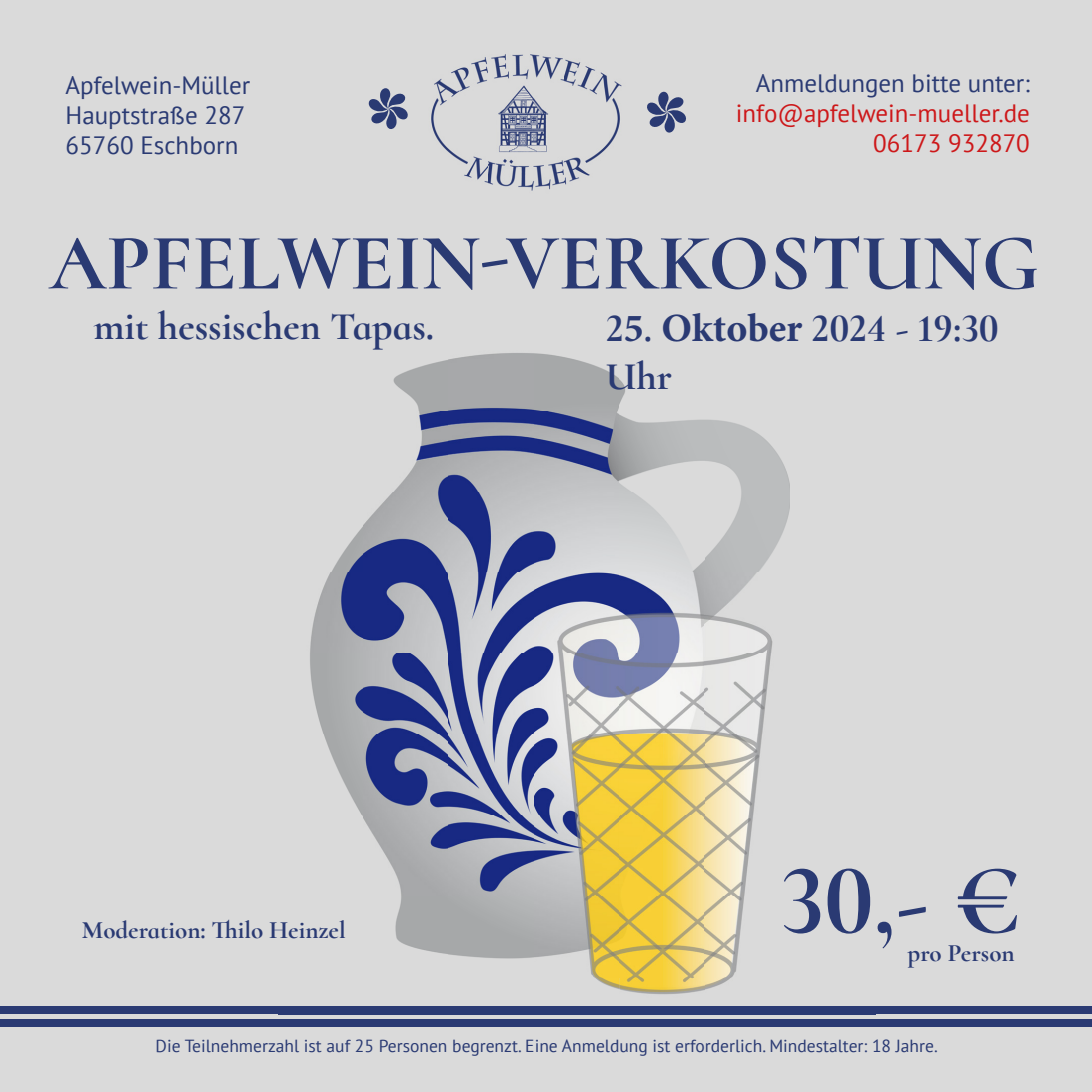
<style>
.page{position:relative;width:1092px;height:1092px;background:#fff}
.page>*{position:absolute;margin:0;border:0;box-sizing:border-box;transform-origin:0 0}
.t1{font:700 100px "Cormorant Infant";color:#2a3a73}
.t2{font:700 80px "Cormorant Infant";color:#2a3a73}
.t3{font:700 40px/48px "Cormorant Infant";color:#2a3a73}
.t4{font:25px/30px "PT Sans";color:#2a3a73}
.t5{font:25px/30px "PT Sans";color:#cd1719;text-align:right}
.t6{font:700 25px "Cormorant Infant";color:#2a3a73}
.t7{font:17.5px "PT Sans";color:#2a3a73}
.s1{font-family:"Minion Pro"}
</style>
<div class="page">
<div style="left:0;top:0;width:1091px;height:1091px;background:#dadada"></div>
<div style="left:0;top:1006px;width:1091px;height:7px;background:#2a3a73"></div>
<div style="left:0;top:1019px;width:1091px;height:7px;background:#2a3a73"></div>
<img style="left:278px;top:353px;width:597px;height:674px">
<img style="left:278px;top:1006px;width:597px;height:7px">
<img style="left:278px;top:1019px;width:597px;height:7px">
<img style="left:431px;top:54px;width:191px;height:137px">
<svg style="left:368px;top:88px;width:40px;height:41px"></svg>
<svg style="left:647px;top:92px;width:39px;height:41px"></svg>
<h3 class="t4" style="left:66px;top:70px;width:186px">Apfelwein-Müller<br>Hauptstraße 287<br>65760 Eschborn</h3>
<h3 class="t4" style="left:755px;top:68px;width:275px">Anmeldungen bitte unter:</h3>
<h3 class="t5" style="left:735px;top:98px;width:295px">info@apfelwein-mueller.de<br>06173 932870</h3>
<h2 class="t2" style="left:49px;top:213px;width:991px">APFELWEIN-VERKOSTUNG</h2>
<h3 class="t3" style="left:93px;top:302px;width:342px">mit hessischen Tapas.</h3>
<h3 class="t3" style="left:606px;top:304px;width:394px">2<span class="s1">5</span>. <span class="s1">Oktober</span> 2024 - 19:30<br>Uhr</h3>
<h3 class="t6" style="left:82px;top:914px;width:265px">Moderation: Thilo Heinzel</h3>
<h1 class="t1" style="left:780px;top:838px;width:242px">30,- €</h1>
<h3 class="t6" style="left:907px;top:937px;width:109px">pro Person</h3>
<p class="t7" style="left:155px;top:1034px;width:783px">Die Teilnehmerzahl ist auf 25 Personen begrenzt. Eine Anmeldung ist erforderlich. Mindestalter: 18 Jahre.</p>
</div>
